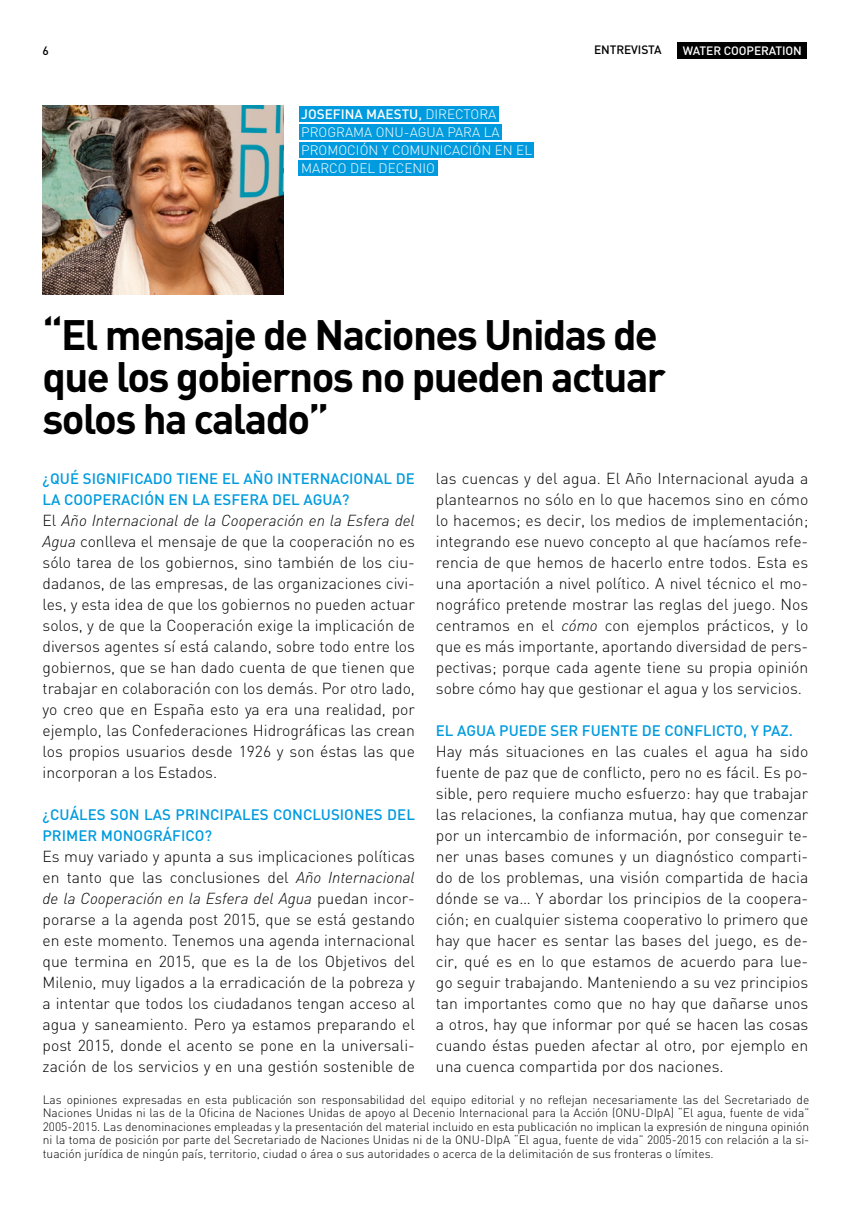
<style>
.page{position:relative;width:851px;height:1221px;background:#fff}
.page>*{position:absolute;margin:0;border:0;box-sizing:border-box;transform-origin:0 0}
.t1{font:700 42px/42px "DIN";letter-spacing:-.04em;color:#000}
.t2{font:300 15.75px/21px "DIN";color:#000;text-align:justify}
.t3{font:500 15px "DIN";color:#009bde}
.t4{font:300 13.5px "DIN";color:#fff}
.t5{font:500 13.5px "DIN";color:#fff}
.t6{font:300 12px/13.5px "DIN";color:#000;text-align:justify}
.t7{font:500 12px "DIN";letter-spacing:-.01em;color:#fff}
.t8{font:500 12px "DIN";letter-spacing:-.01em;color:#000}
.s1{font-weight:500}
.s2{font-style:italic}
</style>
<div class="page">
<div style="left:677px;top:43px;width:130px;height:16px;background:#000"></div>
<div style="left:299px;top:106px;width:199px;height:16px;background:#009bde"></div>
<div style="left:299px;top:160px;width:139px;height:16px;background:#009bde"></div>
<div style="left:299px;top:124px;width:202px;height:16px;background:#009bde"></div>
<div style="left:299px;top:142px;width:234px;height:16px;background:#009bde"></div>
<img style="left:43px;top:106px;width:241px;height:189px">
<p class="t8" style="left:594px;top:42px;width:69px">ENTREVISTA</p>
<p class="t8" style="left:43px;top:43px;width:8px">6</p>
<p class="t7" style="left:682px;top:43px;width:120px">WATER COOPERATION</p>
<p class="t5" style="left:301px;top:105px;width:16px">JOSEFINA</p>
<p class="t5" style="left:366px;top:105px;width:20px">MAESTU</p>
<p class="t4" style="left:418px;top:105px;width:38px"><span class="s1">,</span> Di recto</p>
<p class="t4" style="left:479px;top:105px;width:17px">ra</p>
<p class="t4" style="left:301px;top:123px;width:54px">Programa</p>
<p class="t4" style="left:376px;top:123px;width:124px">ONU-Agua para la</p>
<p class="t4" style="left:301px;top:141px;width:27px">Promoci</p>
<p class="t4" style="left:359px;top:141px;width:50px">ón y Comunicaci</p>
<p class="t4" style="left:472px;top:141px;width:61px">ón en el</p>
<p class="t4" style="left:301px;top:159px;width:95px">marco del Decenio</p>
<h1 class="t1" style="left:43px;top:312px;width:624px">“El mensaje de Naciones Unidas de que los gobiernos no pueden actuar solos ha calado”</h1>
<p class="t3" style="left:43px;top:469px;width:249px">¿QUÉ SIGNIFICADO TIENE EL AÑO INTERNACIONA</p>
<p class="t3" style="left:383px;top:469px;width:22px">L DE</p>
<p class="t3" style="left:43px;top:490px;width:41px">LA COOPERACI</p>
<p class="t3" style="left:144px;top:490px;width:89px">ÓN EN LA ESFERA</p>
<p class="t3" style="left:272px;top:490px;width:51px">DE L AGUA</p>
<p class="t3" style="left:342px;top:490px;width:9px">?</p>
<p class="t2" style="left:43px;top:509px;width:374px">El <span class="s2">Año Internacional de la Cooperación en la Esfera del Agua</span> conlleva el mensaje de que la cooperación no es sólo tarea de los gobiernos, sino también de los ciu&shy;dadanos, de las empresas, de las organizaciones civi&shy;les, y esta idea de que los gobiernos no pueden actuar solos, y de que la Cooperación exige la implicación de diversos agentes sí está calando, sobre todo entre los gobiernos, que se han dado cuenta de que tienen que trabajar en colaboración con los demás. Por otro lado, yo creo que en España esto ya era una realidad, por ejemplo, las Confederaciones Hidrográficas las crean los propios usuarios desde 1926 y son éstas las que incorporan a los Estados.</p>
<p class="t3" style="left:43px;top:805px;width:78px">¿CUÁLES SON</p>
<p class="t3" style="left:144px;top:805px;width:140px">LAS PRINCIPALES CONC</p>
<p class="t3" style="left:312px;top:805px;width:18px">LUSIONES</p>
<p class="t3" style="left:387px;top:805px;width:10px">DEL</p>
<p class="t3" style="left:43px;top:826px;width:70px">PRIMER MONOGR</p>
<p class="t3" style="left:163px;top:826px;width:18px">ÁFICO</p>
<p class="t3" style="left:204px;top:826px;width:9px">?</p>
<p class="t2" style="left:43px;top:845px;width:374px">Es muy variado y apunta a sus implicaciones políticas en tanto que las conclusiones del <span class="s2">Año Internacional de la Cooperación en la Esfera del Agua</span> puedan incor&shy;porarse a la agenda post 2015, que se está gestando en este momento. Tenemos una agenda internacional que termina en 2015, que es la de los Objetivos del Milenio, muy ligados a la erradicación de la pobreza y a intentar que todos los ciudadanos tengan acceso al agua y saneamiento. Pero ya estamos preparando el post 2015, donde el acento se pone en la universali&shy;zación de los servicios y en una gestión sostenible de</p>
<p class="t2" style="left:436px;top:468px;width:374px">las cuencas y del agua. El Año Internacional ayuda a plantearnos no sólo en lo que hacemos sino en cómo lo hacemos; es decir, los medios de implementación; integrando ese nuevo concepto al que hacíamos refe&shy;rencia de que hemos de hacerlo entre todos. Esta es una aportación a nivel político. A nivel técnico el mo&shy;nográfico pretende mostrar las reglas del juego. Nos centramos en el <span class="s2">cómo</span> con ejemplos prácticos, y lo que es más importante, aportando diversidad de pers&shy;pectivas; porque cada agente tiene su propia opinión sobre cómo hay que gestionar el agua y los servicios.</p>
<p class="t3" style="left:436px;top:721px;width:32px">EL AGUA</p>
<p class="t3" style="left:499px;top:721px;width:11px">PUEDE</p>
<p class="t3" style="left:550px;top:721px;width:10px">SER</p>
<p class="t3" style="left:581px;top:721px;width:10px">FUENTE</p>
<p class="t3" style="left:641px;top:721px;width:33px">DE CONF</p>
<p class="t3" style="left:703px;top:721px;width:17px">LICTO</p>
<p class="t3" style="left:743px;top:721px;width:51px">, Y PAZ.</p>
<p class="t2" style="left:436px;top:741px;width:374px">Hay más situaciones en las cuales el agua ha sido fuente de paz que de conflicto, pero no es fácil. Es po&shy;sible, pero requiere mucho esfuerzo: hay que trabajar las relaciones, la confianza mutua, hay que comenzar por un intercambio de información, por conseguir te&shy;ner unas bases comunes y un diagnóstico comparti&shy;do de los problemas, una visión compartida de hacia dónde se va… Y abordar los principios de la coopera&shy;ción; en cualquier sistema cooperativo lo primero que hay que hacer es sentar las bases del juego, es de&shy;cir, qué es en lo que estamos de acuerdo para lue&shy;go seguir trabajando. Manteniendo a su vez principios tan importantes como que no hay que dañarse unos a otros, hay que informar por qué se hacen las cosas cuando éstas pueden afectar al otro, por ejemplo en una cuenca compartida por dos naciones.</p>
<p class="t6" style="left:43px;top:1092px;width:768px">Las opiniones expresadas en esta publicación son responsabilidad del equipo editorial y no reflejan necesariamente las del Secretariado de Naciones Unidas ni las de la Oficina de Naciones Unidas de apoyo al Decenio Internacional para la Acción (ONU-DIpA) “El agua, fuente de vida” 2005-2015. Las denominaciones empleadas y la presentación del material incluido en esta publicación no implican la expresión de ninguna opinión ni la toma de posición por parte del Secretariado de Naciones Unidas ni de la ONU-DIpA “El agua, fuente de vida” 2005-2015 con relación a la si&shy;tuación jurídica de ningún país, territorio, ciudad o área o sus autoridades o acerca de la delimitación de sus fronteras o límites.</p>
</div>
